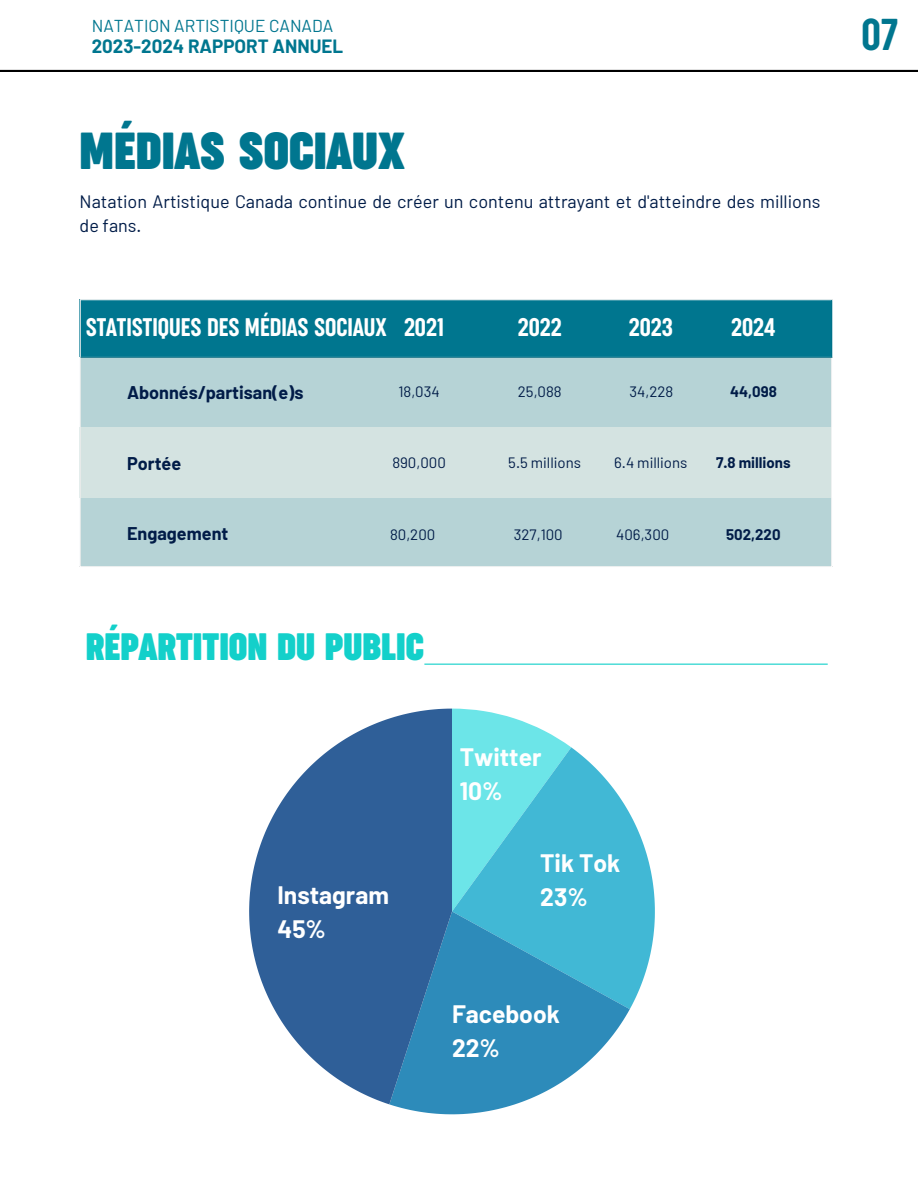
<style>
.page{position:relative;width:918px;height:1188px;background:#fff}
.page>*{position:absolute;margin:0;border:0;box-sizing:border-box;transform-origin:0 0}
.t1{font:700 49.05px "Cocogoose Compressed";color:#00768f}
.t2{font:300 42px "Cocogoose Compressed";color:#00768f}
.t3{font:700 36px "Cocogoose Compressed";color:#13d0ca}
.t4{font:700 24.6px/34.3px "Barlow";color:#fff}
.t5{font:300 24px "Cocogoose Compressed";color:#fff}
.t6{font:700 18.75px "Barlow";color:#00768f}
.t7{font:18px/24.8px "Barlow";color:#011c48}
.t8{font:700 18px "Barlow";color:#011c48}
.t9{font:17.25px "Barlow";color:#00768f}
.t10{font:15px "Barlow";color:#011c48}
.t11{font:700 15px "Barlow";color:#011c48}
</style>
<div class="page">
<svg style="left:0;top:69px;width:918px;height:2px;background:#707070"></svg>
<div style="left:80px;top:299px;width:752px;height:58px;background:#00768f"></div>
<div style="left:81px;top:358px;width:750px;height:208px;background:#b6d3d6"></div>
<div style="left:80px;top:427px;width:752px;height:70px;background:#d4e3e1"></div>
<hr style="left:80px;top:300px;width:1px;height:266px;background:#fff">
<hr style="left:831px;top:358px;width:1px;height:208px;background:#fff">
<hr style="left:80px;top:299px;width:752px;height:1px;background:#fff">
<hr style="left:81px;top:357px;width:751px;height:1px;background:#00768f">
<hr style="left:424px;top:664px;width:404px;height:1px;background:#13d0ca">
<svg style="left:452px;top:709px;width:119px;height:38px"></svg>
<svg style="left:452px;top:747px;width:203px;height:262px;background:#67cee0"></svg>
<svg style="left:389px;top:911px;width:241px;height:203px;background:#51a7ca"></svg>
<svg style="left:249px;top:709px;width:203px;height:395px;fill:#2f5f98"></svg>
<h4 class="t9" style="left:92px;top:15px;width:243px">NATATION ARTISTIQUE CANADA</h4>
<h4 class="t6" style="left:92px;top:35px;width:253px">2023-2024 RAPPORT ANNUEL</h4>
<h1 class="t1" style="left:80px;top:129px;width:327px">MÉDIAS SOCIAUX</h1>
<p class="t7" style="left:80px;top:188px;width:742px">Natation Artistique Canada continue de créer un contenu attrayant et d'atteindre des millions de fans.</p>
<p class="t5" style="left:86px;top:316px;width:302px">STATISTIQUES DES MÉDIAS SOCIAUX</p>
<p class="t5" style="left:404px;top:316px;width:41px">2021</p>
<p class="t5" style="left:518px;top:316px;width:45px">2022</p>
<p class="t5" style="left:731px;top:316px;width:46px">2024</p>
<h2 class="t5" style="left:629px;top:316px;width:46px">2023</h2>
<p class="t8" style="left:127px;top:381px;width:178px">Abonnés/partisan(e)s</p>
<p class="t10" style="left:398px;top:382px;width:43px">18,034</p>
<p class="t10" style="left:518px;top:382px;width:45px">25,088</p>
<h4 class="t10" style="left:629px;top:382px;width:45px">34,228</h4>
<p class="t11" style="left:730px;top:382px;width:48px">44,098</p>
<h3 class="t8" style="left:127px;top:452px;width:56px">Portée</h3>
<p class="t10" style="left:392px;top:453px;width:55px">890,000</p>
<p class="t10" style="left:508px;top:453px;width:74px">5.5 millions</p>
<h4 class="t10" style="left:614px;top:453px;width:75px">6.4 millions</h4>
<p class="t11" style="left:716px;top:453px;width:76px">7.8 millions</p>
<p class="t8" style="left:127px;top:522px;width:103px">Engagement</p>
<p class="t10" style="left:390px;top:525px;width:47px">80,200</p>
<p class="t10" style="left:514px;top:525px;width:50px">327,100</p>
<h4 class="t10" style="left:616px;top:525px;width:55px">406,300</h4>
<p class="t11" style="left:726px;top:525px;width:56px">502,220</p>
<p class="t3" style="left:86px;top:631px;width:340px">RÉPARTITION DU PUBLIC</p>
<p class="t4" style="left:277px;top:877px;width:113px">Instagram<br>45%</p>
<p class="t4" style="left:460px;top:739px;width:83px">Twitter<br>10%</p>
<p class="t4" style="left:540px;top:845px;width:82px">Tik Tok<br>23%</p>
<p class="t4" style="left:452px;top:996px;width:109px">Facebook<br>22%</p>
<h5 class="t2" style="left:862px;top:15px;width:38px">07</h5>
</div>
